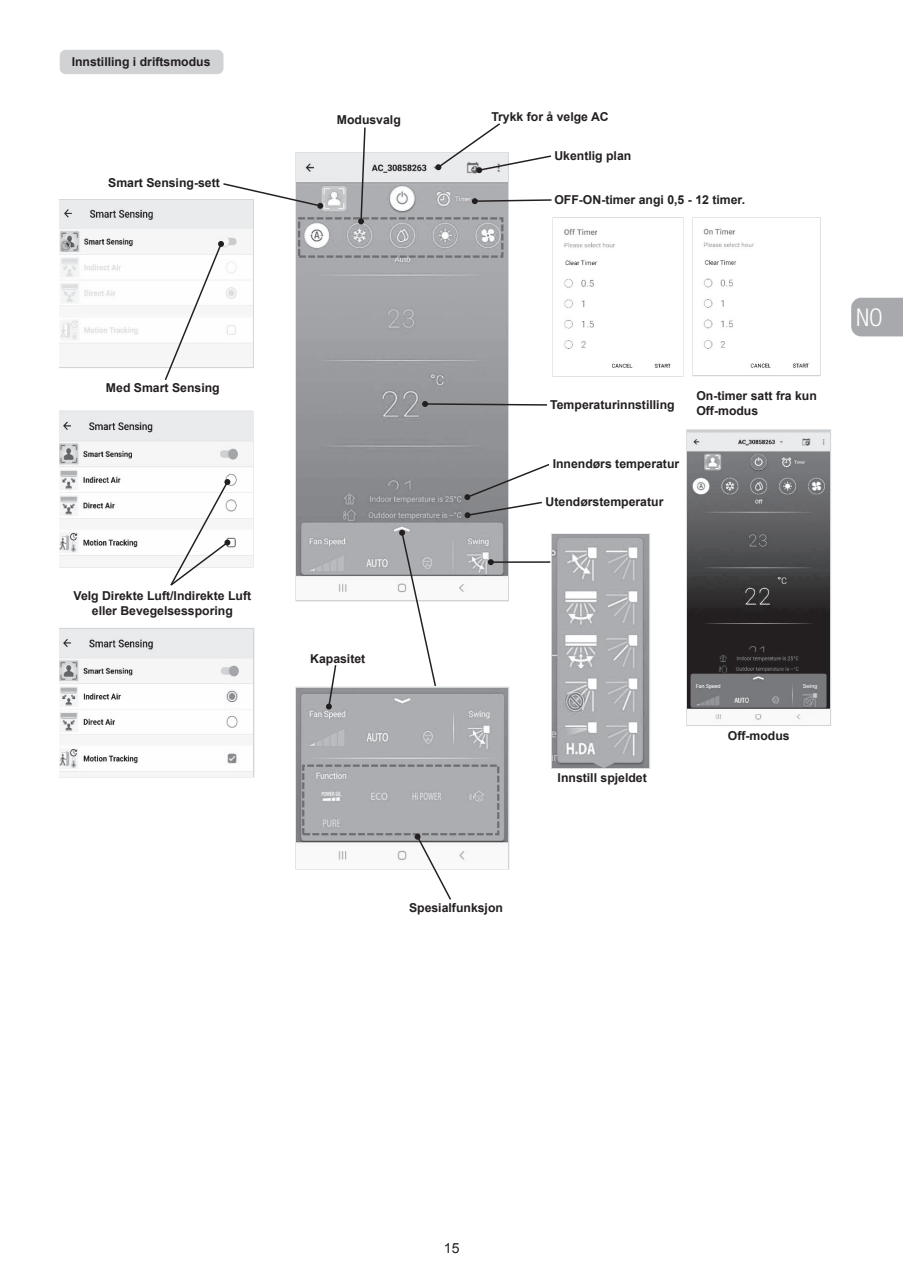
<style>
.page{position:relative;width:903px;height:1274px;background:#fff}
.page>*{position:absolute;margin:0;border:0;box-sizing:border-box;transform-origin:0 0}
.t1{font:300 condensed 24.5px "Helvetica Neue LT Pro";color:#fff}
.t2{font:14px "Arial";color:#231f20}
.t3{font:700 12.25px/14.7px "Arial";color:#231f20;text-align:center}
</style>
<div class="page">
<div style="left:60px;top:50px;width:163px;height:24px;background:#d1d2d4;border-radius:6px"></div>
<svg style="left:60px;top:199px;width:195px;height:579px"></svg>
<svg style="left:295px;top:152px;width:536px;height:718px"></svg>
<img style="left:297px;top:154px;width:210px;height:446px">
<img style="left:552px;top:535px;width:97px;height:232px">
<img style="left:297px;top:688px;width:211px;height:180px">
<img style="left:693px;top:219px;width:126px;height:156px">
<img style="left:554px;top:219px;width:128px;height:156px">
<img style="left:687px;top:431px;width:142px;height:294px">
<img style="left:60px;top:200px;width:192px;height:167px">
<img style="left:60px;top:412px;width:192px;height:154px">
<svg style="left:297px;top:216px;width:207px;height:620px"></svg>
<img style="left:60px;top:629px;width:193px;height:147px">
<svg style="left:422px;top:401px;width:125px;height:6px"></svg>
<svg style="left:464px;top:463px;width:87px;height:54px"></svg>
<div style="left:464px;top:512px;width:7px;height:6px;background:#231f20;border-radius:3px"></div>
<hr style="left:491px;top:561px;width:59px;height:2px;background:#231f20">
<div style="left:487px;top:559px;width:7px;height:6px;background:#231f20;border-radius:3px"></div>
<svg style="left:327px;top:663px;width:10px;height:45px"></svg>
<div style="left:326px;top:703px;width:6px;height:7px;background:#231f20;border-radius:3px"></div>
<svg style="left:400px;top:531px;width:37px;height:157px"></svg>
<div style="left:399px;top:529px;width:6px;height:7px;background:#231f20;border-radius:3px"></div>
<svg style="left:224px;top:479px;width:7px;height:6px"></svg>
<svg style="left:169px;top:480px;width:60px;height:107px"></svg>
<div style="left:224px;top:539px;width:7px;height:7px;background:#231f20;border-radius:3px"></div>
<svg style="left:415px;top:835px;width:37px;height:65px"></svg>
<div style="left:414px;top:833px;width:7px;height:7px;background:#231f20;border-radius:3px"></div>
<svg style="left:222px;top:182px;width:101px;height:27px"></svg>
<svg style="left:163px;top:241px;width:61px;height:141px"></svg>
<svg style="left:359px;top:127px;width:7px;height:96px"></svg>
<div style="left:358px;top:218px;width:6px;height:7px;background:#231f20;border-radius:50%"></div>
<svg style="left:435px;top:123px;width:118px;height:50px"></svg>
<svg style="left:476px;top:198px;width:77px;height:5px"></svg>
<div style="left:471px;top:198px;width:7px;height:6px;background:#231f20;border-radius:50%"></div>
<div style="left:547px;top:378px;width:132px;height:31px;background:#fff"></div>
<div style="left:851px;top:298px;width:52px;height:38px;background:#a8a9ad"></div>
<p class="t3" style="left:72px;top:55px;width:140px">Innstilling i driftsmodus</p>
<p class="t3" style="left:108px;top:175px;width:113px">Smart Sensing-sett</p>
<p class="t3" style="left:106px;top:380px;width:115px">Med Smart Sensing</p>
<p class="t3" style="left:73px;top:588px;width:179px">Velg Direkte Luft/Indirekte Luft eller Bevegelsessporing</p>
<p class="t3" style="left:337px;top:113px;width:65px">Modusvalg</p>
<p class="t3" style="left:491px;top:109px;width:119px">Trykk for å velge AC</p>
<p class="t3" style="left:554px;top:148px;width:78px">Ukentlig plan</p>
<p class="t3" style="left:554px;top:192px;width:192px">OFF-ON-timer angi 0,5 - 12 timer.</p>
<p class="t3" style="left:550px;top:397px;width:126px">Temperaturinnstilling</p>
<p class="t3" style="left:696px;top:389px;width:122px;text-align:left">On-timer satt fra kun<br>Off-modus</p>
<p class="t3" style="left:552px;top:456px;width:128px">Innendørs temperatur</p>
<p class="t3" style="left:545px;top:494px;width:119px">Utendørstemperatur</p>
<h1 class="t1" style="left:856px;top:308px;width:28px">NO</h1>
<p class="t3" style="left:310px;top:651px;width:57px">Kapasitet</p>
<p class="t3" style="left:409px;top:901px;width:95px">Spesialfunksjon</p>
<p class="t3" style="left:557px;top:770px;width:91px">Innstill spjeldet</p>
<p class="t3" style="left:728px;top:729px;width:63px">Off-modus</p>
<p class="t2" style="left:444px;top:1240px;width:17px">15</p>
</div>
